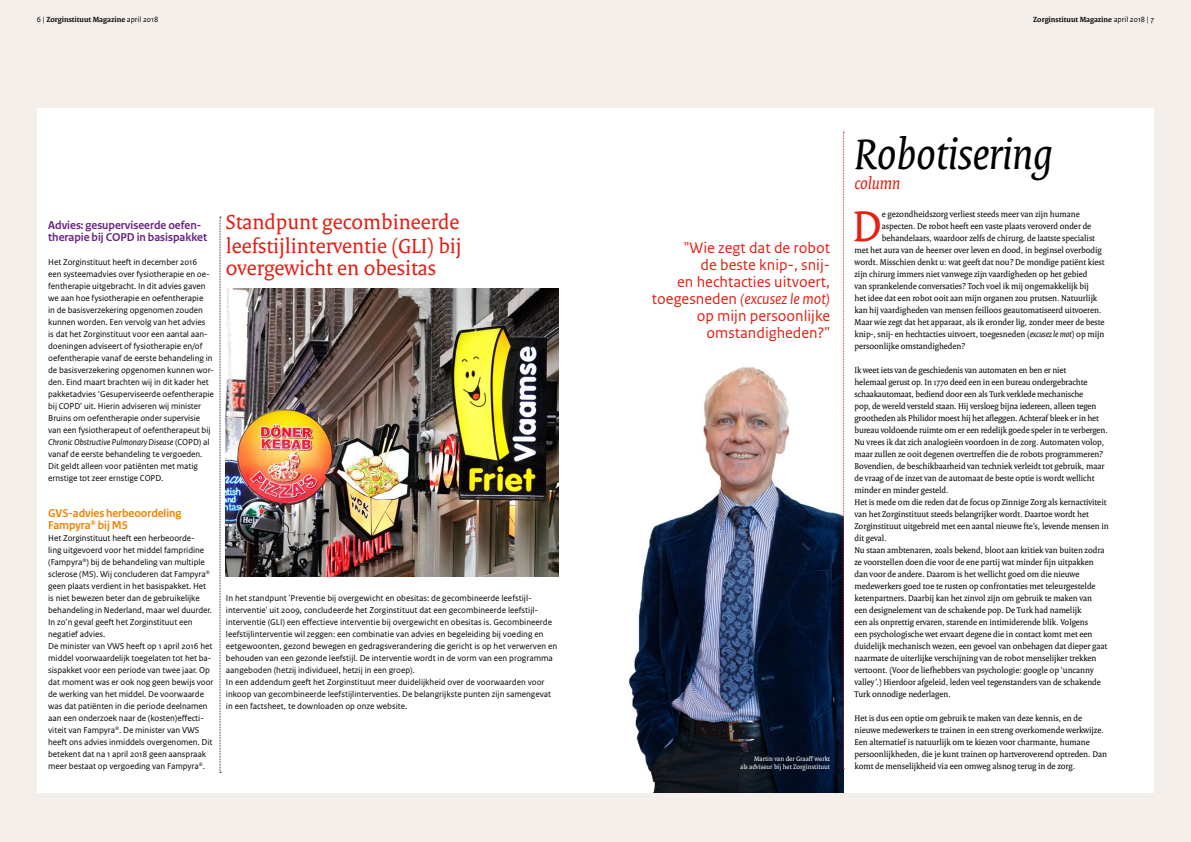
<style>
.page{position:relative;width:1191px;height:842px;background:#f4efeb}
.page>*{position:absolute;margin:0;border:0;box-sizing:border-box;transform-origin:0 0}
.t1{font:46.3px "Rijksoverheid Serif";color:#e41f13}
.t2{font:italic 46px "Rijksoverheid Serif";color:#000}
.t3{font:22px/24px "Rijksoverheid Serif";color:#e41f13}
.t4{font:italic 18px "Rijksoverheid Serif";color:#e41f13}
.t5{font:16px/17px "Rijksoverheid Sans Text";color:#e41f13;text-align:right}
.t6{font:700 12px/12px "Rijksoverheid Sans Heading";color:#682280}
.t7{font:700 12px/12px "Rijksoverheid Sans Heading";letter-spacing:-.005em;color:#f08100}
.t8{font:9px/12px "Rijksoverheid Serif";letter-spacing:-.005em;color:#000}
.t9{font:9px/12px "Rijksoverheid Sans Text";letter-spacing:-.005em;color:#000}
.t10{font:700 8px "Rijksoverheid Serif";color:#000}
.t11{font:7px/8px "Rijksoverheid Serif";color:#fff;text-align:right}
.s1{font-family:"Rijksoverheid Sans Text";font-weight:400}
.s2{font-style:italic}
</style>
<div class="page">
<div style="left:37px;top:109px;width:1116px;height:684px;background:#fff"></div>
<img style="left:629px;top:367px;width:214px;height:426px">
<svg style="left:843px;top:132px;width:1px;height:637px"></svg>
<img style="left:226px;top:289px;width:332px;height:288px">
<svg style="left:220px;top:217px;width:1px;height:556px"></svg>
<p class="t10" style="left:37px;top:15px;width:123px"><span class="s1">6 |</span> Zorginstituut Magazine <span class="s1">april 2018</span></p>
<p class="t10" style="left:1033px;top:15px;width:122px">Zorginstituut Magazine <span class="s1">april 2018 | 7</span></p>
<h3 class="t6" style="left:48px;top:219px;width:160px">Advies: gesuperviseerde oefen&shy;therapie bij COPD in basispakket</h3>
<p class="t9" style="left:48px;top:256px;width:167px">Het Zorginstituut heeft in december 2016<br>een systeemadvies over fysiotherapie en oe&shy;fentherapie uitgebracht. In dit advies gaven we aan hoe fysiotherapie en oefentherapie<br>in de basisverzekering opgenomen zouden kunnen worden. Een vervolg van het advies<br>is dat het Zorginstituut voor een aantal aan&shy;doeningen adviseert of fysiotherapie en/of oefentherapie vanaf de eerste behandeling in de basisverzekering opgenomen kunnen wor&shy;den. Eind maart brachten wij in dit kader het pakketadvies ‘Gesuperviseerde oefentherapie bij COPD’ uit. Hierin adviseren wij minister Bruins om oefentherapie onder supervisie van een fysiotherapeut of oefentherapeut bij <span class="s2">Chronic Obstructive Pulmonary Disease</span> (COPD) al vanaf de eerste behandeling te vergoeden.<br>Dit geldt alleen voor patiënten met matig ernstige tot zeer ernstige COPD.</p>
<h3 class="t7" style="left:48px;top:507px;width:135px">GVS-advies herbeoordeling<br>Fampyra<sup>®</sup> bij MS</h3>
<p class="t9" style="left:48px;top:532px;width:167px">Het Zorginstituut heeft een herbeoorde-<br>ling uitgevoerd voor het middel fampridine (Fampyra<sup>®</sup>) bij de behandeling van multiple sclerose (MS). Wij concluderen dat Fampyra<sup>® </sup>geen plaats verdient in het basispakket. Het is niet bewezen beter dan de gebruikelijke behandeling in Nederland, maar wel duurder.<br>In zo’n geval geeft het Zorginstituut een negatief advies.<br>De minister van VWS heeft op 1 april 2016 het middel voorwaardelijk toegelaten tot het ba&shy;sispakket voor een periode van twee jaar. Op dat moment was er ook nog geen bewijs voor de werking van het middel. De voorwaarde was dat patiënten in die periode deelnamen aan een onderzoek naar de (kosten)effecti&shy;viteit van Fampyra<sup>®</sup>. De minister van VWS heeft ons advies inmiddels overgenomen. Dit betekent dat na 1 april 2018 geen aanspraak meer bestaat op vergoeding van Fampyra<sup>®</sup>.</p>
<h3 class="t3" style="left:226px;top:210px;width:237px">Standpunt gecombineerde leefstijlinterventie (GLI) bij</h3>
<h3 class="t3" style="left:226px;top:256px;width:211px">overgewicht en obesitas</h3>
<p class="t9" style="left:226px;top:592px;width:333px">In het standpunt 'Preventie bij overgewicht en obesitas: de gecombineerde leefstijl&shy;interventie' uit 2009, concludeerde het Zorginstituut dat een gecombineerde leefstijl&shy;interventie (GLI) een effectieve interventie bij overgewicht en obesitas is. Gecombineerde leefstijlinterventie wil zeggen: een combinatie van advies en begeleiding bij voeding en eetgewoonten, gezond bewegen en gedragsverandering die gericht is op het verwerven en behouden van een gezonde leefstijl. De interventie wordt in de vorm van een programma aangeboden (hetzij individueel, hetzij in een groep).<br>In een addendum geeft het Zorginstituut meer duidelijkheid over de voorwaarden voor inkoop van gecombineerde leefstijlinterventies. De belangrijkste punten zijn samengevat in een factsheet, te downloaden op onze website.</p>
<h3 class="t5" style="left:652px;top:239px;width:180px">"Wie zegt dat de robot<br>de beste knip-, snij-<br>en hechtacties uitvoert, toegesneden <span class="s2">(excusez le mot) </span>op mijn persoonlijke omstandigheden?"</h3>
<p class="t11" style="left:740px;top:755px;width:91px">Martin van der Graaff werkt<br>als adviseur bij het Zorginstituut</p>
<h2 class="t2" style="left:854px;top:126px;width:199px">Robotisering</h2>
<h3 class="t4" style="left:854px;top:172px;width:47px">column</h3>
<h1 class="t1" style="left:852px;top:198px;width:31px">D</h1>
<p class="t8" style="left:882px;top:208px;width:199px">e gezondheidszorg verliest steeds meer van zijn humane</p>
<p class="t8" style="left:882px;top:220px;width:211px">aspecten. De robot heeft een vaste plaats veroverd onder de</p>
<p class="t8" style="left:882px;top:232px;width:215px">behandelaars, waardoor zelfs de chirurg, de laatste specialist</p>
<p class="t8" style="left:854px;top:244px;width:249px">met het aura van de heerser over leven en dood, in beginsel overbodig</p>
<p class="t8" style="left:854px;top:256px;width:251px">wordt. Misschien denkt u: wat geeft dat nou? De mondige patiënt kiest</p>
<p class="t8" style="left:854px;top:268px;width:234px">zijn chirurg immers niet vanwege zijn vaardigheden op het gebied</p>
<p class="t8" style="left:854px;top:280px;width:236px">van sprankelende conversaties? Toch voel ik mij ongemakkelijk bij</p>
<p class="t8" style="left:854px;top:292px;width:244px">het idee dat een robot ooit aan mijn organen zou prutsen. Natuurlijk</p>
<p class="t8" style="left:854px;top:304px;width:249px">kan hij vaardigheden van mensen feilloos geautomatiseerd uitvoeren.</p>
<p class="t8" style="left:854px;top:316px;width:251px">Maar wie zegt dat het apparaat, als ik eronder lig, zonder meer de beste</p>
<p class="t8" style="left:854px;top:328px;width:251px">knip-, snij- en hechtacties uitvoert, toegesneden (<span class="s2">excusez le mot</span>) op mijn</p>
<p class="t8" style="left:854px;top:340px;width:112px">persoonlijke omstandigheden?</p>
<p class="t8" style="left:854px;top:364px;width:256px">Ik weet iets van de geschiedenis van automaten en ben er niet<br>helemaal gerust op. In 1770 deed een in een bureau ondergebrachte schaakautomaat, bediend door een als Turk verklede mechanische<br>pop, de wereld versteld staan. Hij versloeg bijna iedereen, alleen tegen grootheden als Philidor moest hij het afleggen. Achteraf bleek er in het bureau voldoende ruimte om er een redelijk goede speler in te verbergen.<br>Nu vrees ik dat zich analogieën voordoen in de zorg. Automaten volop, maar zullen ze ooit degenen overtreffen die de robots programmeren?<br>Bovendien, de beschikbaarheid van techniek verleidt tot gebruik, maar de vraag of de inzet van de automaat de beste optie is wordt wellicht minder en minder gesteld.<br>Het is mede om die reden dat de focus op Zinnige Zorg als kernactiviteit van het Zorginstituut steeds belangrijker wordt. Daartoe wordt het Zorginstituut uitgebreid met een aantal nieuwe fte’s, levende mensen in dit geval.<br>Nu staan ambtenaren, zoals bekend, bloot aan kritiek van buiten zodra ze voorstellen doen die voor de ene partij wat minder fijn uitpakken dan voor de andere. Daarom is het wellicht goed om die nieuwe medewerkers goed toe te rusten op confrontaties met teleurgestelde ketenpartners. Daarbij kan het zinvol zijn om gebruik te maken van<br>een designelement van de schakende pop. De Turk had namelijk<br>een als onprettig ervaren, starende en intimiderende blik. Volgens<br>een psychologische wet ervaart degene die in contact komt met een duidelijk mechanisch wezen, een gevoel van onbehagen dat dieper gaat naarmate de uiterlijke verschijning van de robot menselijker trekken vertoont. (Voor de liefhebbers van psychologie: google op ‘uncanny valley’.) Hierdoor afgeleid, leden veel tegenstanders van de schakende Turk onnodige nederlagen.</p>
<p class="t8" style="left:854px;top:712px;width:254px">Het is dus een optie om gebruik te maken van deze kennis, en de nieuwe medewerkers te trainen in een streng overkomende werkwijze.<br>Een alternatief is natuurlijk om te kiezen voor charmante, humane persoonlijkheden, die je kunt trainen op hartveroverend optreden. Dan komt de menselijkheid via een omweg alsnog terug in de zorg.</p>
</div>
